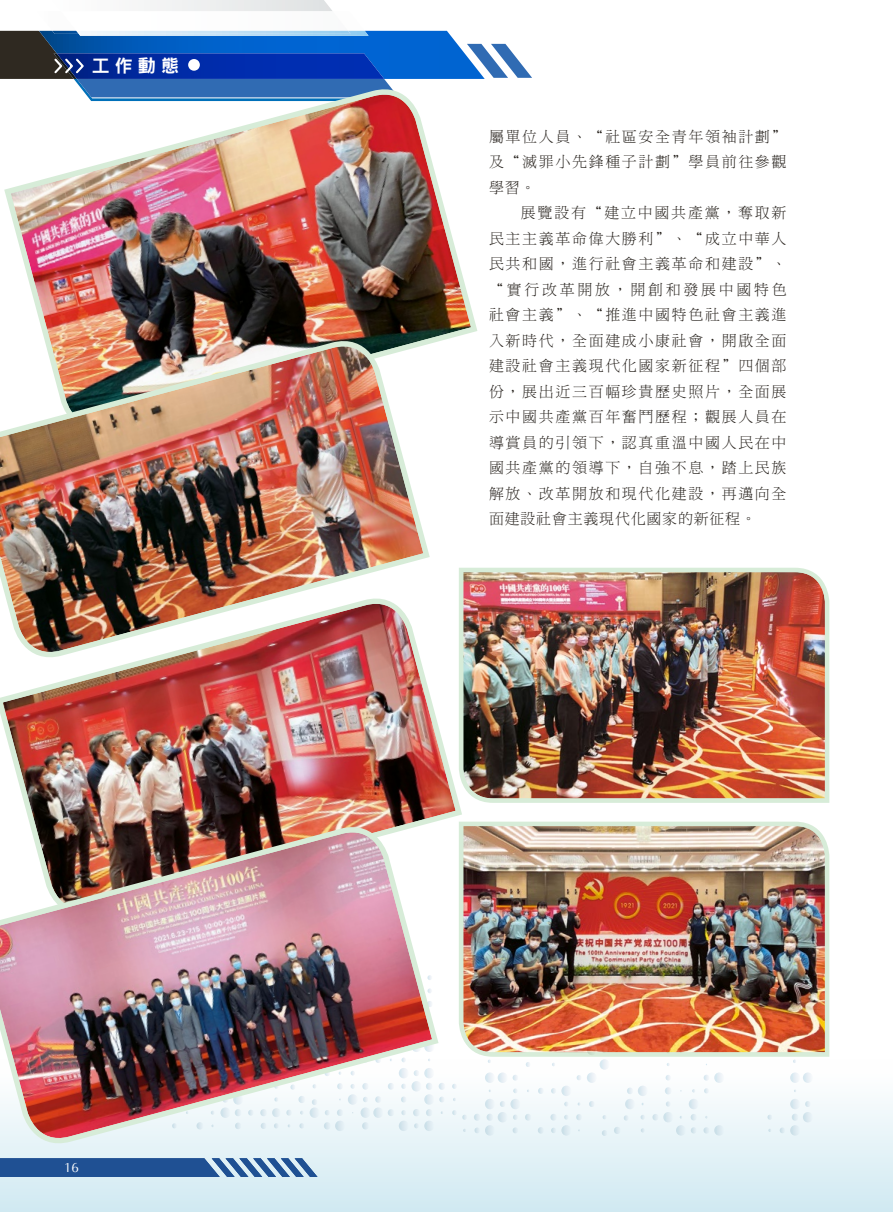
<style>
.page{position:relative;width:893px;height:1212px;background:#fff}
.page>*{position:absolute;margin:0;border:0;box-sizing:border-box;transform-origin:0 0}
.t1{font:18px "DF Hei HK W9";color:#fff}
.t2{font:15px "DF Ming HK W3";letter-spacing:.11em;color:#26211c}
.t3{font:15px "DF Ming HK W3";letter-spacing:.18em;color:#26211c}
.t4{font:15px "DF Ming HK W3";letter-spacing:.05em;color:#26211c}
.t5{font:13.5px "Ottawa Plain";color:#fff}
</style>
<div class="page">
<svg style="left:485px;top:44px;width:47px;height:34px"></svg>
<img style="left:402px;top:31px;width:83px;height:48px">
<img style="left:37px;top:30px;width:24px;height:1px">
<img style="left:348px;top:30px;width:17px;height:1px">
<svg style="left:0;top:31px;width:402px;height:53px"></svg>
<div style="left:188px;top:59px;width:12px;height:12px;background:#fff;border-radius:50%"></div>
<div style="left:0;top:1059px;width:893px;height:153px;background:linear-gradient(to bottom,#fff,#d0e9f2)"></div>
<img style="left:459px;top:567px;width:371px;height:236px">
<img style="left:459px;top:821px;width:371px;height:236px">
<svg style="left:452px;top:1084px;width:5px;height:5px"></svg>
<svg style="left:538px;top:1127px;width:6px;height:7px"></svg>
<svg style="left:474px;top:1099px;width:57px;height:36px"></svg>
<svg style="left:538px;top:1088px;width:6px;height:6px"></svg>
<svg style="left:485px;top:1072px;width:33px;height:21px"></svg>
<svg style="left:526px;top:1062px;width:5px;height:5px"></svg>
<svg style="left:452px;top:1110px;width:15px;height:10px"></svg>
<svg style="left:602px;top:994px;width:6px;height:6px"></svg>
<svg style="left:588px;top:993px;width:8px;height:8px"></svg>
<svg style="left:602px;top:981px;width:5px;height:5px"></svg>
<svg style="left:589px;top:981px;width:6px;height:6px"></svg>
<svg style="left:488px;top:1059px;width:3px;height:4px"></svg>
<svg style="left:486px;top:1032px;width:6px;height:6px"></svg>
<svg style="left:487px;top:1019px;width:5px;height:5px"></svg>
<svg style="left:487px;top:1006px;width:5px;height:5px"></svg>
<svg style="left:550px;top:1007px;width:174px;height:129px"></svg>
<svg style="left:678px;top:982px;width:6px;height:6px"></svg>
<svg style="left:666px;top:982px;width:5px;height:6px"></svg>
<svg style="left:780px;top:1099px;width:33px;height:36px"></svg>
<svg style="left:790px;top:1072px;width:23px;height:11px"></svg>
<svg style="left:767px;top:1114px;width:5px;height:6px"></svg>
<svg style="left:793px;top:1059px;width:3px;height:4px"></svg>
<svg style="left:792px;top:1032px;width:6px;height:6px"></svg>
<svg style="left:792px;top:1019px;width:5px;height:5px"></svg>
<svg style="left:792px;top:1006px;width:5px;height:5px"></svg>
<img style="left:0;top:593px;width:465px;height:327px">
<img style="left:0;top:822px;width:442px;height:326px">
<img style="left:4px;top:84px;width:474px;height:259px">
<img style="left:0;top:336px;width:433px;height:326px">
<svg style="left:0;top:1158px;width:317px;height:19px"></svg>
<p class="t1" style="left:92px;top:56px;width:89px">工作動態</p>
<p class="t5" style="left:64px;top:1159px;width:17px">16</p>
<p class="t2" style="left:489px;top:128px;width:299px">屬單位人員、“社區安全青年領袖計劃”</p>
<p class="t2" style="left:489px;top:154px;width:299px">及“滅罪小先鋒種子計劃”學員前往參觀</p>
<p class="t2" style="left:489px;top:179px;width:48px">學習。</p>
<p class="t2" style="left:521px;top:205px;width:267px">展覽設有“建立中國共產黨，奪取新</p>
<p class="t2" style="left:489px;top:230px;width:299px">民主主義革命偉大勝利”、“成立中華人</p>
<p class="t2" style="left:489px;top:256px;width:299px">民共和國，進行社會主義革命和建設”、</p>
<p class="t3" style="left:489px;top:281px;width:299px">“實行改革開放，開創和發展中國特色</p>
<p class="t2" style="left:489px;top:307px;width:299px">社會主義”、“推進中國特色社會主義進</p>
<p class="t2" style="left:489px;top:332px;width:299px">入新時代，全面建成小康社會，開啟全面</p>
<p class="t2" style="left:489px;top:358px;width:299px">建設社會主義現代化國家新征程”四個部</p>
<p class="t2" style="left:489px;top:383px;width:299px">份，展出近三百幅珍貴歷史照片，全面展</p>
<p class="t2" style="left:489px;top:409px;width:299px">示中國共產黨百年奮鬥歷程；觀展人員在</p>
<p class="t2" style="left:489px;top:434px;width:299px">導賞員的引領下，認真重溫中國人民在中</p>
<p class="t2" style="left:489px;top:460px;width:299px">國共產黨的領導下，自強不息，踏上民族</p>
<p class="t2" style="left:489px;top:485px;width:299px">解放、改革開放和現代化建設，再邁向全</p>
<p class="t4" style="left:489px;top:511px;width:268px">面建設社會主義現代化國家的新征程。</p>
</div>
